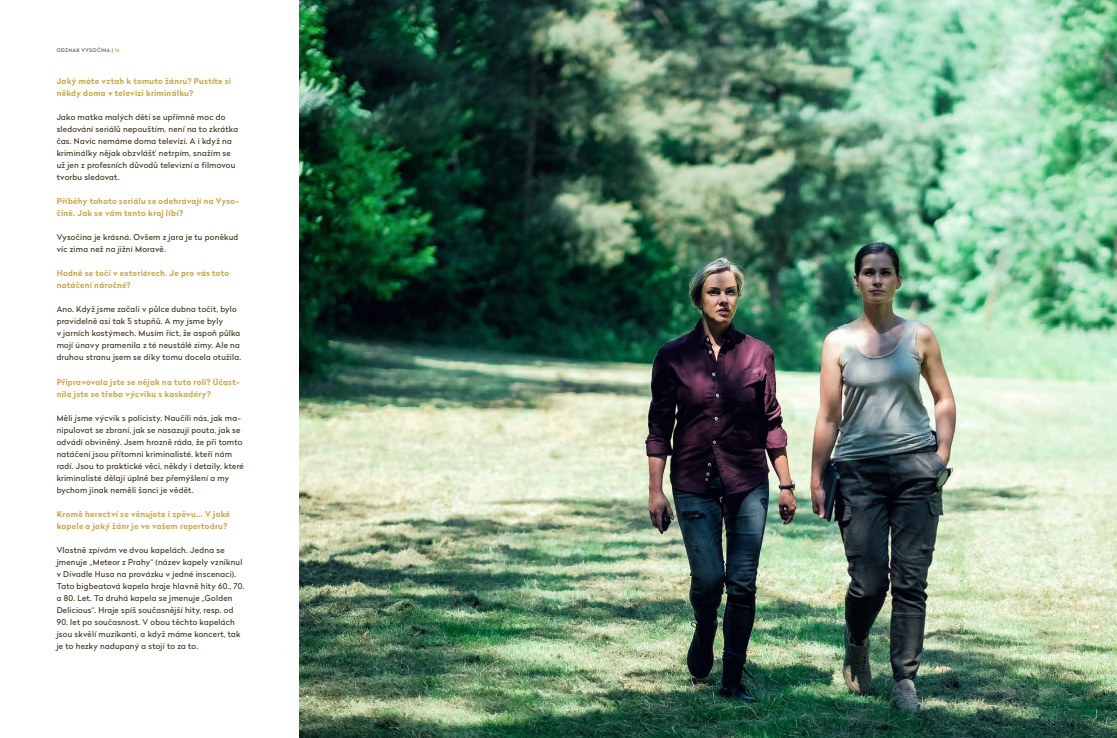
<style>
.page{position:relative;width:1117px;height:738px;background:#fff}
.page>*{position:absolute;margin:0;border:0;box-sizing:border-box;transform-origin:0 0}
.t1{font:8px/12px "Radikal";letter-spacing:.03em;color:#3d321b}
.t2{font:700 8px/12px "Radikal";letter-spacing:.035em;color:#cba84b}
.t3{font:500 5px "Radikal";letter-spacing:.07em;color:#6d5f4a}
.s1{color:#cba84b}
</style>
<div class="page">
<img style="left:299px;top:0;width:818px;height:737px">
<p class="t3" style="left:57px;top:47px;width:64px">ODZNAK VYSOČINA | <span class="s1">16</span></p>
<p class="t2" style="left:57px;top:75px;width:176px">Jaký máte vztah k tomuto žánru? Pustíte si někdy doma v televizi kriminálku?</p>
<p class="t1" style="left:57px;top:111px;width:183px">Jako matka malých dětí se upřímně moc do sledování seriálů nepouštím, není na to zkrátka čas. Navíc nemáme doma televizi. A i když na kriminálky nějak obzvlášť netrpím, snažím se už jen z profesních důvodů televizní a filmovou tvorbu sledovat.</p>
<p class="t2" style="left:57px;top:195px;width:184px">Příběhy tohoto seriálu se odehrávají na Vyso&shy;čině. Jak se vám tento kraj líbí?</p>
<p class="t1" style="left:57px;top:231px;width:183px">Vysočina je krásná. Ovšem z jara je tu poněkud víc zima než na jižní Moravě.</p>
<p class="t2" style="left:57px;top:267px;width:174px">Hodně se točí v exteriérech. Je pro vás toto natáčení náročné?</p>
<p class="t1" style="left:57px;top:303px;width:186px">Ano. Když jsme začali v půlce dubna točit, bylo pravidelně asi tak 5 stupňů. A my jsme byly<br>v jarních kostýmech. Musím říct, že aspoň půlka mojí únavy pramenila z té neustálé zimy. Ale na druhou stranu jsem se díky tomu docela otužila.</p>
<p class="t2" style="left:57px;top:375px;width:184px">Připravovala jste se nějak na tuto roli? Účast&shy;nila jste se třeba výcviku s kaskadéry?</p>
<p class="t1" style="left:57px;top:411px;width:189px">Měli jsme výcvik s policisty. Naučili nás, jak ma‑ nipulovat se zbraní, jak se nasazují pouta, jak se odvádí obviněný. Jsem hrozně ráda, že při tomto natáčení jsou přítomni kriminalisté, kteří nám radí. Jsou to praktické věci, někdy i detaily, které kriminalisté dělají úplně bez přemýšlení a my bychom jinak neměli šanci je vědět.</p>
<p class="t2" style="left:57px;top:507px;width:175px">Kromě herectví se věnujete i zpěvu... V jaké kapele a jaký žánr je ve vašem repertoáru?</p>
<p class="t1" style="left:57px;top:543px;width:189px">Vlastně zpívám ve dvou kapelách. Jedna se jmenuje „Meteor z Prahy“ (název kapely vzniknul v Divadle Husa na provázku v jedné inscenaci).<br>Tato bigbeatová kapela hraje hlavně hity 60., 70. a 80. Let. Ta druhá kapela se jmenuje „Golden Delicious“. Hraje spíš současnější hity, resp. od</p>
<p class="t1" style="left:57px;top:615px;width:185px">90. let po současnost. V obou těchto kapelách jsou skvělí muzikanti, a když máme koncert, tak je to hezky nadupaný a stojí to za to.</p>
</div>
